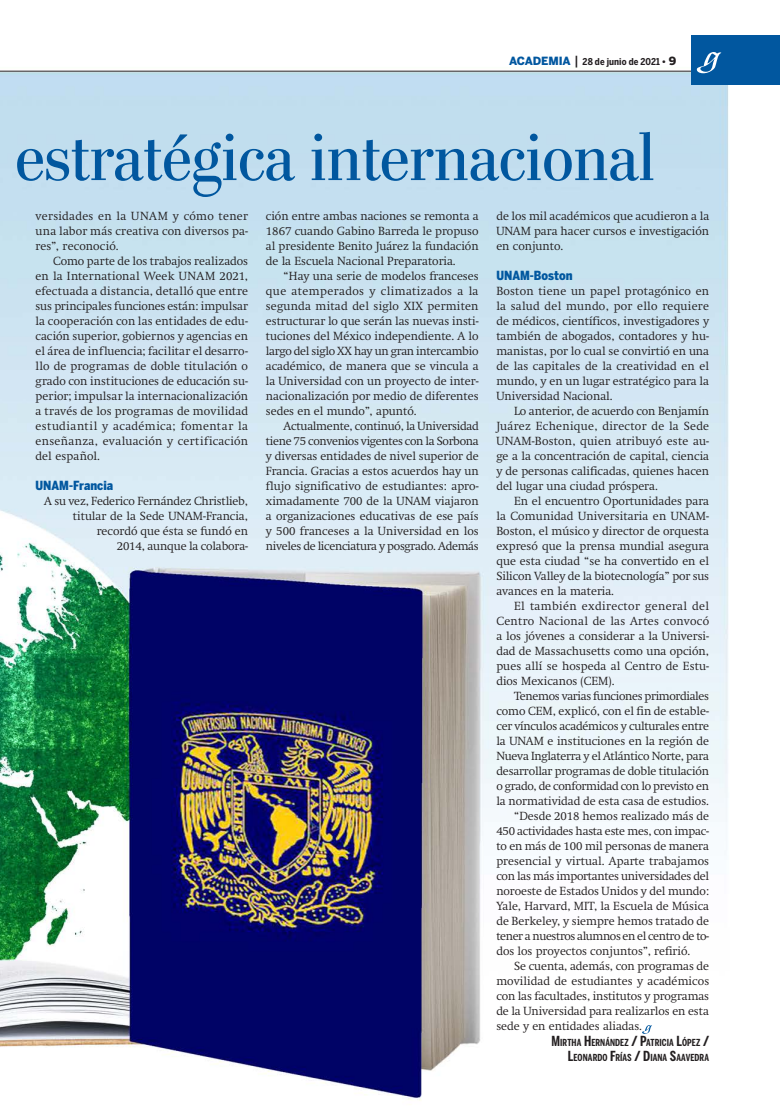
<style>
.page{position:relative;width:780px;height:1117px;background:#fff}
.page>*{position:absolute;margin:0;border:0;box-sizing:border-box;transform-origin:0 0}
.t1{font:68.75px "Stilson";color:#01579f}
._3_0_Descanso{font:900 12.5px "Benton Sans Cond";color:#01579f}
._3_0_Texto{font:300 11.62px/15px "Swift";color:#231f20;text-align:justify}
._4_0_Crédito_nota_in{font:700 9.62px "Benton Sans Comp";letter-spacing:.01em;color:#231f20}
.t2{font:700 9.38px "Benton Sans Cond";letter-spacing:.01em;color:#231f20}
.s1{font-family:"Benton Sans";font-weight:900;font-size:11.25px;color:#01579f}
.s2{font-weight:500;font-size:12.5px}
.s3{font-family:"Benton Sans";font-weight:900}
.s4{font-family:"Benton Sans";font-weight:900;font-size:11.25px}
.s5{font-size:13.75px}
</style>
<div class="page">
<img style="left:0;top:70px;width:729px;height:1031px">
<hr style="left:0;top:71px;width:726px;height:1px;background:#231f20">
<div style="left:691px;top:35px;width:89px;height:50px;background:#01579f"></div>
<svg style="left:696px;top:52px;width:26px;height:21px"></svg>
<svg style="left:642px;top:1024px;width:10px;height:9px"></svg>
<p class="t2" style="left:509px;top:56px;width:169px"><span class="s1">ACADEMIA</span> <span class="s2">|</span> 28 de junio de 2021 <span class="s3">•</span> <span class="s4">9</span></p>
<h1 class="t1" style="left:15px;top:116px;width:641px">estratégica internacional</h1>
<p class="_3_0_Texto" style="left:266px;top:208px;width:214px">ción entre ambas naciones se remonta a 1867 cuando Gabino Barreda le propuso al presidente Benito Juárez la fundación de la Escuela Nacional Preparatoria.</p>
<p class="_3_0_Texto" style="left:266px;top:268px;width:214px;text-indent:18px">“Hay una serie de modelos franceses que atemperados y climatizados a la segunda mitad del siglo XIX permiten estructurar lo que serán las nuevas insti&shy;tuciones del México independiente. A lo largo del siglo XX hay un gran intercambio académico, de manera que se vincula a la Universidad con un proyecto de inter&shy;nacionalización por medio de diferentes sedes en el mundo”, apuntó.</p>
<p class="_3_0_Texto" style="left:266px;top:418px;width:214px;text-indent:18px">Actualmente, continuó, la Universidad tiene 75 convenios vigentes con la Sorbona y diversas entidades de nivel superior de Francia. Gracias a estos acuerdos hay un flujo significativo de estudiantes: apro&shy;ximadamente 700 de la UNAM viajaron a organizaciones educativas de ese país y 500 franceses a la Universidad en los niveles de licenciatura y posgrado. Además</p>
<p class="_3_0_Texto" style="left:496px;top:208px;width:214px">de los mil académicos que acudieron a la UNAM para hacer cursos e investigación en conjunto.</p>
<p class="_3_0_Descanso" style="left:496px;top:268px;width:78px">UNAM-Boston</p>
<p class="_3_0_Texto" style="left:496px;top:283px;width:214px">Boston tiene un papel protagónico en la salud del mundo, por ello requiere de médicos, científicos, investigadores y también de abogados, contadores y hu&shy;manistas, por lo cual se convirtió en una de las capitales de la creatividad en el mundo, y en un lugar estratégico para la Universidad Nacional.</p>
<p class="_3_0_Texto" style="left:496px;top:403px;width:214px;text-indent:18px">Lo anterior, de acuerdo con Benjamín Juárez Echenique, director de la Sede UNAM-Boston, quien atribuyó este au&shy;ge a la concentración de capital, ciencia y de personas calificadas, quienes hacen del lugar una ciudad próspera.</p>
<p class="_3_0_Texto" style="left:496px;top:493px;width:214px;text-indent:18px">En el encuentro Oportunidades para la Comunidad Universitaria en UNAM-Boston, el músico y director de orquesta expresó que la prensa mundial asegura que esta ciudad “se ha convertido en el Silicon Valley de la biotecnología” por sus avances en la materia.</p>
<p class="_3_0_Texto" style="left:496px;top:598px;width:214px;text-indent:18px">El también exdirector general del Centro Nacional de las Artes convocó a los jóvenes a considerar a la Universi&shy;dad de Massachusetts como una opción, pues allí se hospeda al Centro de Estu&shy;dios Mexicanos (CEM).</p>
<p class="_3_0_Texto" style="left:496px;top:688px;width:214px;text-indent:18px">Tenemos varias funciones primordiales como CEM, explicó, con el fin de estable&shy;cer vínculos académicos y culturales entre la UNAM e instituciones en la región de Nueva Inglaterra y el Atlántico Norte, para desarrollar programas de doble titulación o grado, de conformidad con lo previsto en la normatividad de esta casa de estudios.</p>
<p class="_3_0_Texto" style="left:496px;top:808px;width:214px;text-indent:18px">“Desde 2018 hemos realizado más de 450 actividades hasta este mes, con impac&shy;to en más de 100 mil personas de manera presencial y virtual. Aparte trabajamos con las más importantes universidades del noroeste de Estados Unidos y del mundo:<br>Yale, Harvard, MIT, la Escuela de Música de Berkeley, y siempre hemos tratado de tener a nuestros alumnos en el centro de to&shy;dos los proyectos conjuntos”, refirió.</p>
<p class="_3_0_Texto" style="left:496px;top:958px;width:214px;text-indent:18px">Se cuenta, además, con programas de movilidad de estudiantes y académicos con las facultades, institutos y programas de la Universidad para realizarlos en esta sede y en entidades aliadas.</p>
<p class="_4_0_Crédito_nota_in" style="left:551px;top:1036px;width:159px"><span class="s5">M</span>IRTHA <span class="s5">H</span>ERNÁNDEZ <span class="s5">/ P</span>ATRICIA <span class="s5">L</span>ÓPEZ <span class="s5">/</span></p>
<p class="_4_0_Crédito_nota_in" style="left:568px;top:1051px;width:143px"><span class="s5">L</span>EONARDO <span class="s5">F</span>RÍAS <span class="s5">/ D</span>IANA <span class="s5">S</span>AAVEDRA</p>
<p class="_3_0_Texto" style="left:35px;top:208px;width:214px">versidades en la UNAM y cómo tener una labor más creativa con diversos pa&shy;res”, reconoció.</p>
<p class="_3_0_Texto" style="left:35px;top:253px;width:214px;text-indent:18px">Como parte de los trabajos realizados en la International Week UNAM 2021, efectuada a distancia, detalló que entre sus principales funciones están: impulsar la cooperación con las entidades de edu&shy;cación superior, gobiernos y agencias en el área de influencia; facilitar el desarro&shy;llo de programas de doble titulación o grado con instituciones de educación su&shy;perior; impulsar la internacionalización a través de los programas de movilidad estudiantil y académica; fomentar la enseñanza, evaluación y certificación del español.</p>
<p class="_3_0_Descanso" style="left:35px;top:478px;width:79px">UNAM-Francia</p>
<p class="_3_0_Texto" style="left:44px;top:493px;width:205px;text-align:right">A su vez, Federico Fernández Christlieb, titular de la Sede UNAM-Francia, recordó que ésta se fundó en<br>2014, aunque la colabora-</p>
</div>
